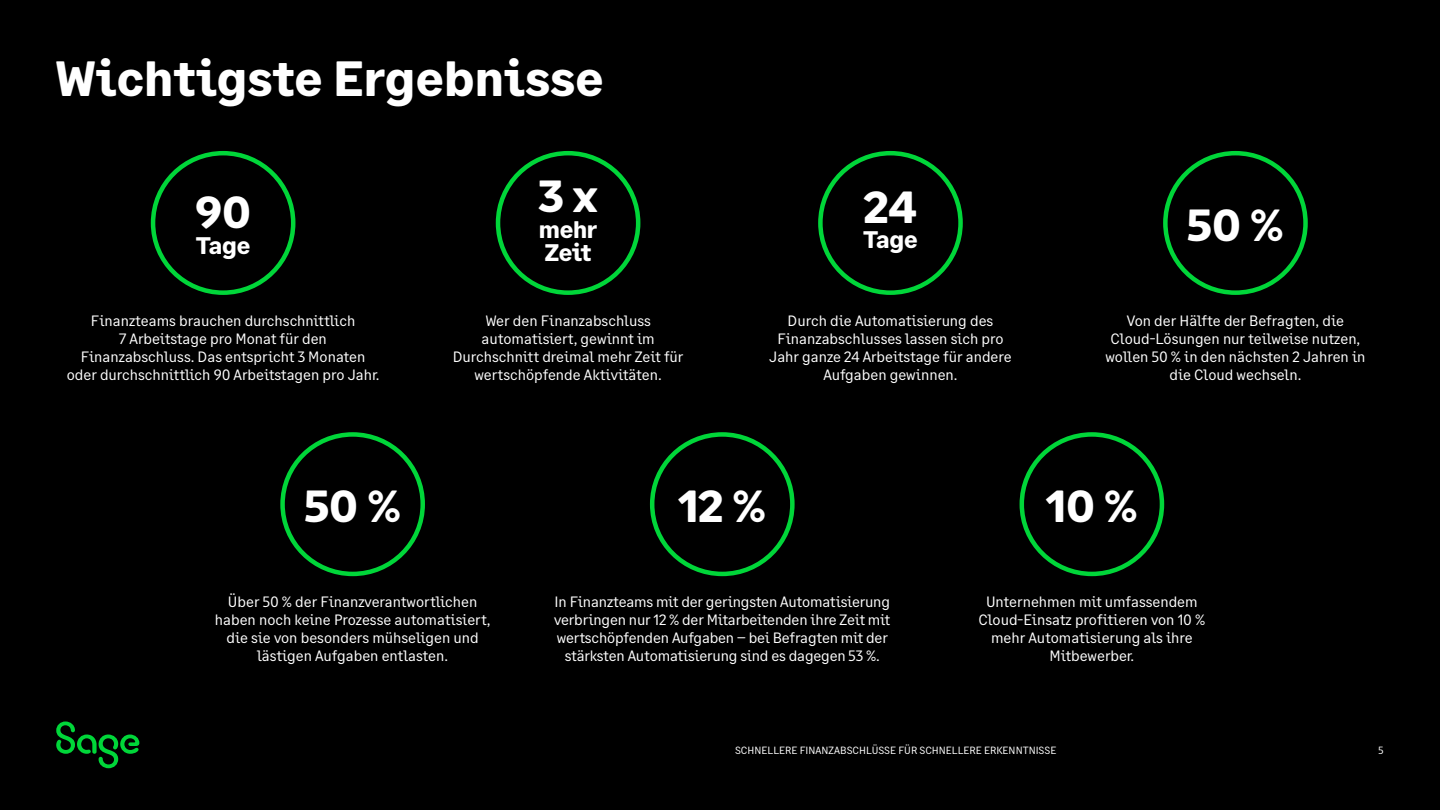
<style>
.page{position:relative;width:1440px;height:810px;background:#000}
.page>*{position:absolute;margin:0;border:0;box-sizing:border-box;transform-origin:0 0}
.t1{font:700 49.5px "Sage Text";letter-spacing:.005em;color:#fff}
.t2{font:700 45px "Sage Text";color:#fff}
.t3{font:700 24px/23.2px "Sage Text";letter-spacing:-.015em;color:#fff}
.t4{font:15px/18px "Sage Text";color:#fff;text-align:center}
.t5{font:10.5px "Sage Text";color:#fff}
</style>
<div class="page">
<div style="left:151px;top:151px;width:144px;height:144px;border:4px solid #00d639;border-radius:50%"></div>
<div style="left:496px;top:151px;width:144px;height:144px;border:4px solid #00d639;border-radius:50%"></div>
<div style="left:818px;top:151px;width:145px;height:144px;border:4px solid #00d639;border-radius:50%"></div>
<div style="left:1163px;top:151px;width:145px;height:144px;border:4px solid #00d639;border-radius:50%"></div>
<div style="left:280px;top:432px;width:145px;height:144px;border:4px solid #00d639;border-radius:50%"></div>
<div style="left:650px;top:432px;width:145px;height:144px;border:4px solid #00d639;border-radius:50%"></div>
<div style="left:1020px;top:432px;width:144px;height:144px;border:4px solid #00d639;border-radius:50%"></div>
<svg style="left:56px;top:722px;width:83px;height:46px"></svg>
<h1 class="t1" style="left:55px;top:48px;width:550px">Wichtigste Ergebnisse</h1>
<h2 class="t2" style="left:195px;top:184px;width:57px">90</h2>
<h3 class="t3" style="left:196px;top:234px;width:56px">Tage</h3>
<p class="t4" style="left:67px;top:312px;width:314px">Finanzteams brauchen durchschnittlich<br>7 Arbeitstage pro Monat für den Finanzabschluss. Das entspricht 3 Monaten oder durchschnittlich 90 Arbeitstagen pro Jahr.</p>
<h2 class="t2" style="left:539px;top:168px;width:61px">3 x</h2>
<h3 class="t3" style="left:539px;top:218px;width:60px">mehr<br>Zeit</h3>
<p class="t4" style="left:453px;top:312px;width:232px">Wer den Finanzabschluss automatisiert, gewinnt im<br>Durchschnitt dreimal mehr Zeit für wertschöpfende Aktivitäten.</p>
<h2 class="t2" style="left:864px;top:179px;width:55px">24</h2>
<h3 class="t3" style="left:863px;top:229px;width:56px">Tage</h3>
<p class="t4" style="left:769px;top:312px;width:244px">Durch die Automatisierung des<br>Finanzabschlusses lassen sich pro<br>Jahr ganze 24 Arbeitstage für andere<br>Aufgaben gewinnen.</p>
<h2 class="t2" style="left:1187px;top:197px;width:98px">50 %</h2>
<p class="t4" style="left:1105px;top:312px;width:262px">Von der Hälfte der Befragten, die<br>Cloud-Lösungen nur teilweise nutzen, wollen 50 % in den nächsten 2 Jahren in die Cloud wechseln.</p>
<h2 class="t2" style="left:304px;top:478px;width:98px">50 %</h2>
<h2 class="t2" style="left:678px;top:478px;width:89px">12 %</h2>
<h2 class="t2" style="left:1046px;top:478px;width:93px">10 %</h2>
<p class="t4" style="left:215px;top:593px;width:277px">Über 50 % der Finanzverantwortlichen haben noch keine Prozesse automatisiert, die sie von besonders mühseligen und lästigen Aufgaben entlasten.</p>
<p class="t4" style="left:554px;top:593px;width:338px">In Finanzteams mit der geringsten Automatisierung verbringen nur 12 % der Mitarbeitenden ihre Zeit mit wertschöpfenden Aufgaben – bei Befragten mit der stärksten Automatisierung sind es dagegen 53 %.</p>
<p class="t4" style="left:978px;top:593px;width:228px">Unternehmen mit umfassendem<br>Cloud-Einsatz profitieren von 10 % mehr Automatisierung als ihre<br>Mitbewerber.</p>
<p class="t5" style="left:735px;top:744px;width:323px">SCHNELLERE FINANZABSCHLÜSSE FÜR SCHNELLERE ERKENNTNISSE</p>
<p class="t5" style="left:1379px;top:744px;width:7px">5</p>
</div>
